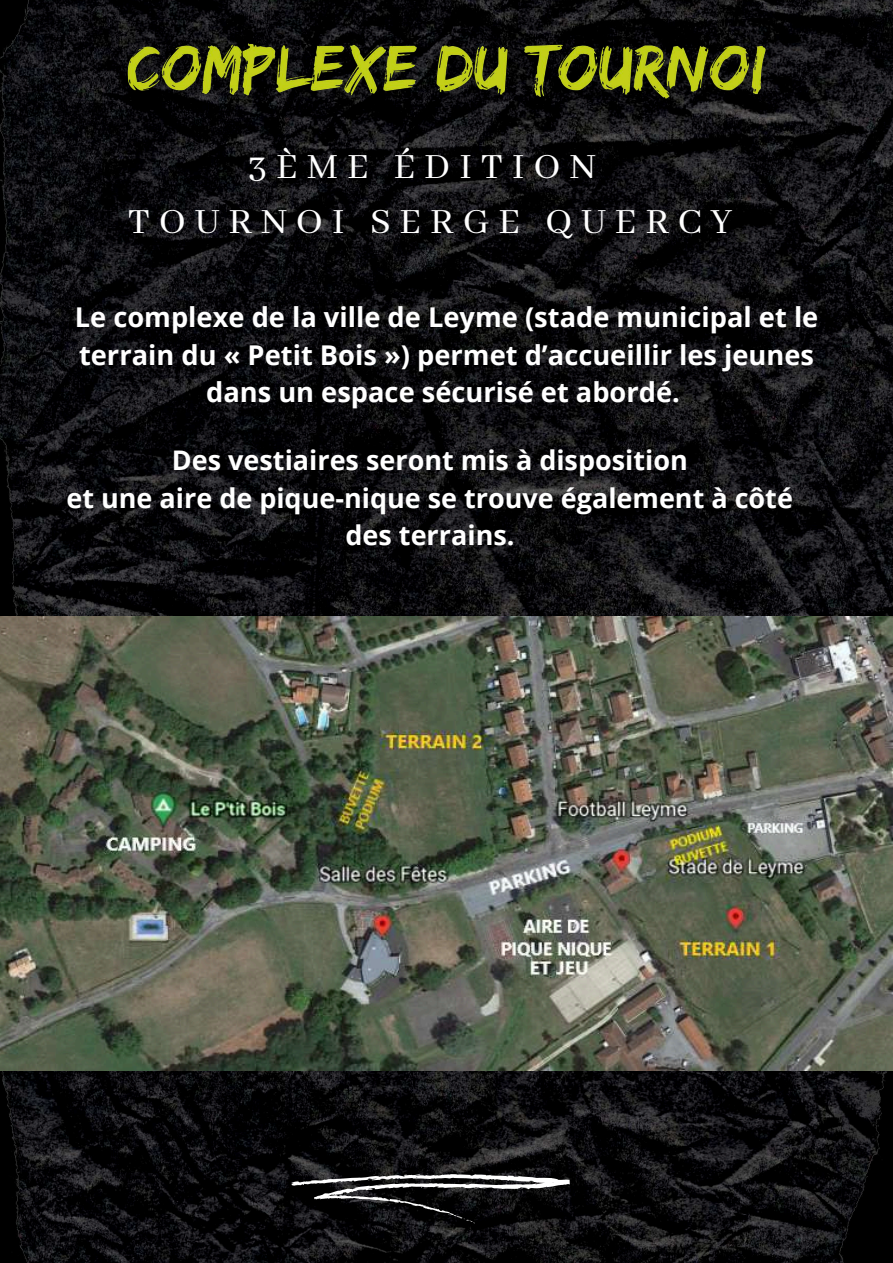
<style>
.page{position:relative;width:893px;height:1263px;background:#fff}
.page>*{position:absolute;margin:0;border:0;box-sizing:border-box;transform-origin:0 0}
.t1{font:39.53px/55.1px "Abhaya Libre";letter-spacing:.225em;color:#fff;text-align:center}
.t2{font:700 27.22px/37.5px "Open Sans";color:#fff;text-align:center}
.t3{font:700 27px/37.7px "Open Sans";color:#fff;text-align:center}
</style>
<div class="page">
<img style="left:0;top:0;width:893px;height:1263px">
<svg style="left:290px;top:1174px;width:280px;height:49px;background:#303031"></svg>
<img style="left:0;top:616px;width:893px;height:454px">
<img style="left:98px;top:16px;width:697px;height:115px">
<h1 class="t1" style="left:128px;top:141px;width:606px">3ÈME ÉDITION<br>TOURNOI SERGE QUERCY</h1>
<p class="t2" style="left:75px;top:298px;width:745px">Le complexe de la ville de Leyme (stade municipal et le terrain du « Petit Bois ») permet d’accueillir les jeunes dans un espace sécurisé et abordé.</p>
<p class="t3" style="left:66px;top:440px;width:728px">Des vestiaires seront mis à disposition<br>et une aire de pique-nique se trouve également à côté des terrains.</p>
</div>
